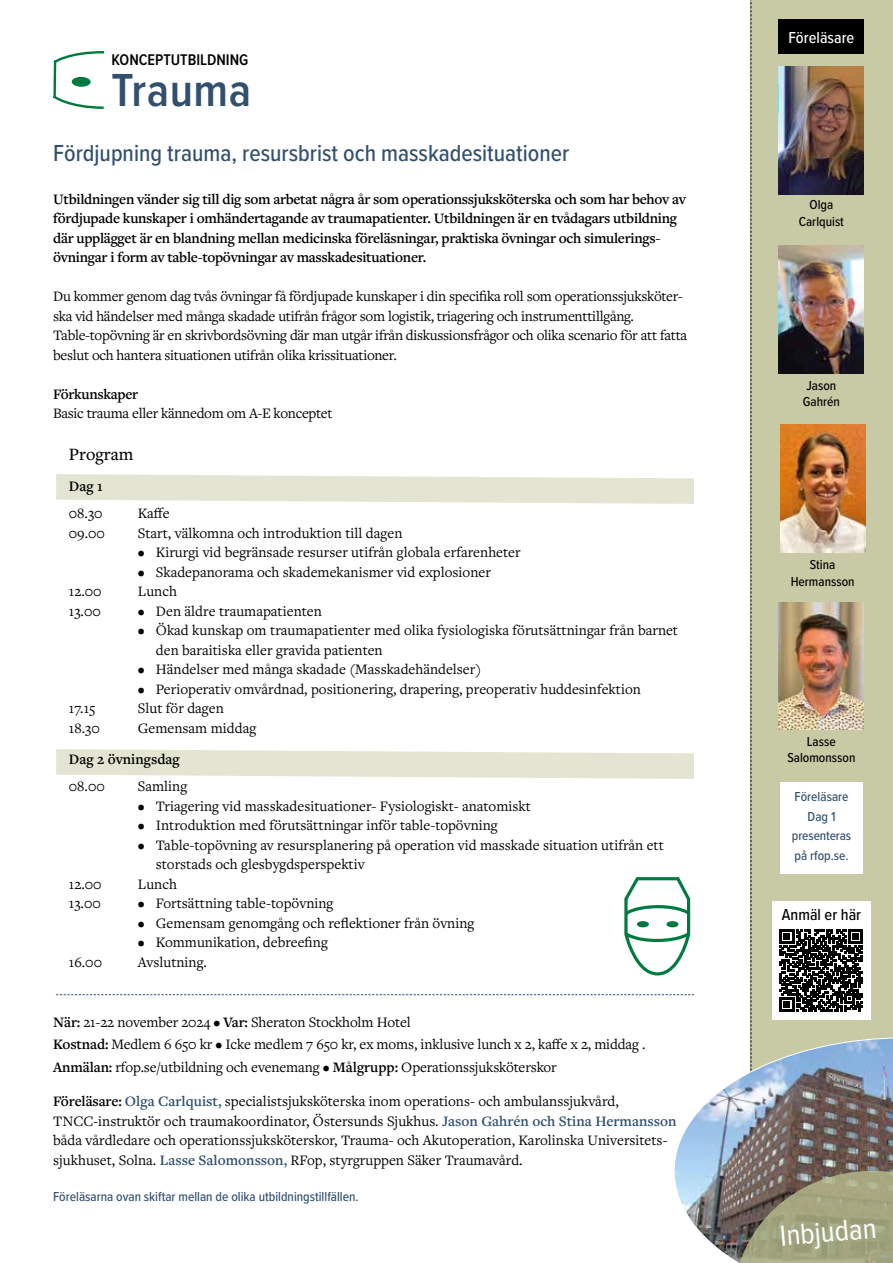
<style>
.page{position:relative;width:893px;height:1263px;background:#fff}
.page>*{position:absolute;margin:0;border:0;box-sizing:border-box;transform-origin:0 0}
.t1{font:600 48px "Proxima Nova Cond";letter-spacing:.01em;color:#314f6f}
.t2{font:30px "Proxima Nova Cond";color:#fff}
.t3{font:500 24px "Proxima Nova Cond";color:#314f6f}
.t4{font:500 18px "Freight Text Pro";color:#000}
.t5{font:500 16.5px "Proxima Nova Cond";color:#fff}
.t6{font:500 16.5px "Proxima Nova Cond";color:#000}
.t7{font:600 16.05px "Proxima Nova Cond";color:#000}
.t8{font:15px/19.5px "Freight Text Pro";color:#000}
.t9{font:15px/19.5px "Freight Text Pro";letter-spacing:-.02em;color:#000}
.t10{font:600 15px/19.5px "Freight Text Pro";letter-spacing:-.02em;color:#000}
.t11{font:600 15px "Freight Text Pro";color:#000}
.t12{font:500 13.5px/19.5px "Proxima Nova Cond";color:#314f6f;text-align:center}
.t13{font:500 13.5px/16.5px "Proxima Nova Cond";color:#000;text-align:center}
.s1{font-weight:600}
.s2{font-weight:600;color:#314f6f}
</style>
<div class="page">
<div style="left:750px;top:0;width:143px;height:1080px;background:#c7caa5"></div>
<div style="left:779px;top:19px;width:85px;height:34px;background:#000"></div>
<img style="left:779px;top:67px;width:85px;height:127px">
<img style="left:779px;top:246px;width:85px;height:127px">
<img style="left:779px;top:602px;width:85px;height:127px">
<svg style="left:750px;top:0;width:1px;height:1038px"></svg>
<svg style="left:56px;top:474px;width:638px;height:30px;background:#e7e8d8"></svg>
<svg style="left:56px;top:749px;width:638px;height:30px;background:#e7e8d8"></svg>
<svg style="left:624px;top:877px;width:66px;height:98px"></svg>
<div style="left:637px;top:921px;width:12px;height:6px;background:#007a3e;border-radius:50%"></div>
<div style="left:666px;top:921px;width:12px;height:6px;background:#007a3e;border-radius:50%"></div>
<svg style="left:53px;top:51px;width:52px;height:58px"></svg>
<div style="left:72px;top:77px;width:19px;height:10px;background:#007a3e;border-radius:50%"></div>
<div style="left:772px;top:901px;width:99px;height:119px;background:#fff"></div>
<svg style="left:780px;top:929px;width:83px;height:83px"></svg>
<svg style="left:56px;top:994px;width:638px;height:1px"></svg>
<img style="left:674px;top:1038px;width:219px;height:222px">
<div style="left:780px;top:782px;width:83px;height:92px;background:#fff"></div>
<img style="left:780px;top:424px;width:85px;height:128px">
<svg style="left:734px;top:1171px;width:159px;height:92px;background:#959376"></svg>
<p class="t7" style="left:112px;top:48px;width:138px">KONCEPTUTBILDNING</p>
<h1 class="t1" style="left:112px;top:55px;width:141px">Trauma</h1>
<h3 class="t3" style="left:53px;top:136px;width:518px">Fördjupning trauma, resursbrist och masskadesituationer</h3>
<p class="t10" style="left:53px;top:189px;width:634px">Utbildningen vänder sig till dig som arbetat några år som operationssjuksköterska och som har behov av fördjupade kunskaper i omhändertagande av traumapatienter. Utbildningen är en tvådagars utbildning där upplägget är en blandning mellan medicinska föreläsningar, praktiska övningar och simulerings&shy;övningar i form av table-topövningar av masskadesituationer.</p>
<p class="t9" style="left:53px;top:286px;width:636px">Du kommer genom dag tvås övningar få fördjupade kunskaper i din specifika roll som operationssjuksköter&shy;ska vid händelser med många skadade utifrån frågor som logistik, triagering och instrumenttillgång.<br>Table-topövning är en skrivbordsövning där man utgår ifrån diskussionsfrågor och olika scenario för att fatta beslut och hantera situationen utifrån olika krissituationer.</p>
<p class="t10" style="left:53px;top:384px;width:87px">Förkunskaper</p>
<p class="t9" style="left:53px;top:403px;width:281px">Basic trauma eller kännedom om A-E konceptet</p>
<p class="t4" style="left:69px;top:442px;width:66px">Program</p>
<p class="t10" style="left:69px;top:476px;width:35px">Dag 1</p>
<p class="t8" style="left:69px;top:503px;width:35px">08.30</p>
<p class="t8" style="left:138px;top:503px;width:33px">Kaffe</p>
<p class="t8" style="left:69px;top:522px;width:38px">09.00</p>
<p class="t8" style="left:138px;top:522px;width:266px">Start, välkomna och introduktion till dagen</p>
<p class="t8" style="left:138px;top:542px;width:384px">• Kirurgi vid begränsade resurser utifrån globala erfarenheter</p>
<p class="t8" style="left:138px;top:561px;width:355px">• Skadepanorama och skademekanismer vid explosioner</p>
<p class="t8" style="left:69px;top:581px;width:34px">12.00</p>
<p class="t8" style="left:138px;top:581px;width:41px">Lunch</p>
<p class="t8" style="left:69px;top:600px;width:33px">13.00</p>
<p class="t8" style="left:138px;top:600px;width:185px">• Den äldre traumapatienten</p>
<p class="t8" style="left:156px;top:620px;width:524px;text-indent:-18px">• Ökad kunskap om traumapatienter med olika fysiologiska förutsättningar från barnet den baraitiska eller gravida patienten</p>
<p class="t8" style="left:138px;top:659px;width:345px">• Händelser med många skadade (Masskadehändelser)</p>
<p class="t8" style="left:138px;top:678px;width:504px">• Perioperativ omvårdnad, positionering, drapering, preoperativ huddesinfektion</p>
<p class="t8" style="left:69px;top:698px;width:28px">17.15</p>
<p class="t8" style="left:138px;top:698px;width:87px">Slut för dagen</p>
<p class="t8" style="left:69px;top:717px;width:32px">18.30</p>
<p class="t8" style="left:138px;top:717px;width:120px">Gemensam middag</p>
<p class="t11" style="left:69px;top:749px;width:112px">Dag 2 övningsdag</p>
<p class="t8" style="left:69px;top:776px;width:37px">08.00</p>
<p class="t8" style="left:138px;top:776px;width:51px">Samling</p>
<p class="t8" style="left:138px;top:795px;width:394px">• Triagering vid masskadesituationer- Fysiologiskt- anatomiskt</p>
<p class="t8" style="left:138px;top:815px;width:361px">• Introduktion med förutsättningar inför table-topövning</p>
<p class="t8" style="left:156px;top:834px;width:510px;text-indent:-18px">• Table-topövning av resursplanering på operation vid masskade situation utifrån ett storstads och glesbygdsperspektiv</p>
<p class="t8" style="left:69px;top:873px;width:34px">12.00</p>
<p class="t8" style="left:138px;top:873px;width:41px">Lunch</p>
<p class="t8" style="left:69px;top:893px;width:33px">13.00</p>
<p class="t8" style="left:138px;top:893px;width:197px">• Fortsättning table-topövning</p>
<p class="t8" style="left:138px;top:912px;width:338px">• Gemensam genomgång och reflektioner från övning</p>
<p class="t8" style="left:138px;top:932px;width:192px">• Kommunikation, debreefing</p>
<p class="t8" style="left:69px;top:951px;width:35px">16.00</p>
<p class="t8" style="left:138px;top:951px;width:71px">Avslutning.</p>
<p class="t8" style="left:53px;top:1010px;width:594px;line-height:22.5px"><span class="s1">När:</span> 21-22 november 2024 <span class="s1">• Var:</span> Sheraton Stockholm Hotel<br><span class="s1">Kostnad:</span> Medlem 6 650 kr • Icke medlem 7 650 kr, ex moms, inklusive lunch x 2, kaffe x 2, middag .<br><span class="s1">Anmälan:</span> rfop.se/utbildning och evenemang • <span class="s1">Målgrupp:</span> Operationssjuksköterskor</p>
<p class="t8" style="left:53px;top:1091px;width:625px"><span class="s1">Föreläsare:</span> <span class="s2">Olga Carlquist,</span> specialistsjuksköterska inom operations- och ambulanssjukvård, TNCC-instruktör och traumakoordinator, Östersunds Sjukhus. <span class="s2">Jason Gahrén och Stina Hermansson </span>båda vårdledare och operationssjuksköterskor, Trauma- och Akutoperation, Karolinska Universitets&shy;sjukhuset, Solna. <span class="s2">Lasse Salomonsson,</span> RFop, styrgruppen Säker Traumavård.</p>
<p class="t12" style="left:53px;top:1186px;width:307px">Föreläsarna ovan skiftar mellan de olika utbildningstillfällen.</p>
<p class="t5" style="left:788px;top:25px;width:68px">Föreläsare</p>
<p class="t13" style="left:799px;top:196px;width:47px">Olga<br>Carlquist</p>
<p class="t13" style="left:803px;top:376px;width:39px;text-align:left">Jason<br>Gahrén</p>
<p class="t13" style="left:791px;top:556px;width:65px">Stina<br>Hermansson</p>
<p class="t13" style="left:787px;top:733px;width:70px">Lasse<br>Salomonsson</p>
<p class="t12" style="left:792px;top:786px;width:61px">Föreläsare<br>Dag 1 presenteras på rfop.se.</p>
<p class="t6" style="left:782px;top:903px;width:81px">Anmäl er här</p>
<h2 class="t2" style="left:778px;top:1214px;width:98px;rotate:-5deg">Inbjudan</h2>
</div>
